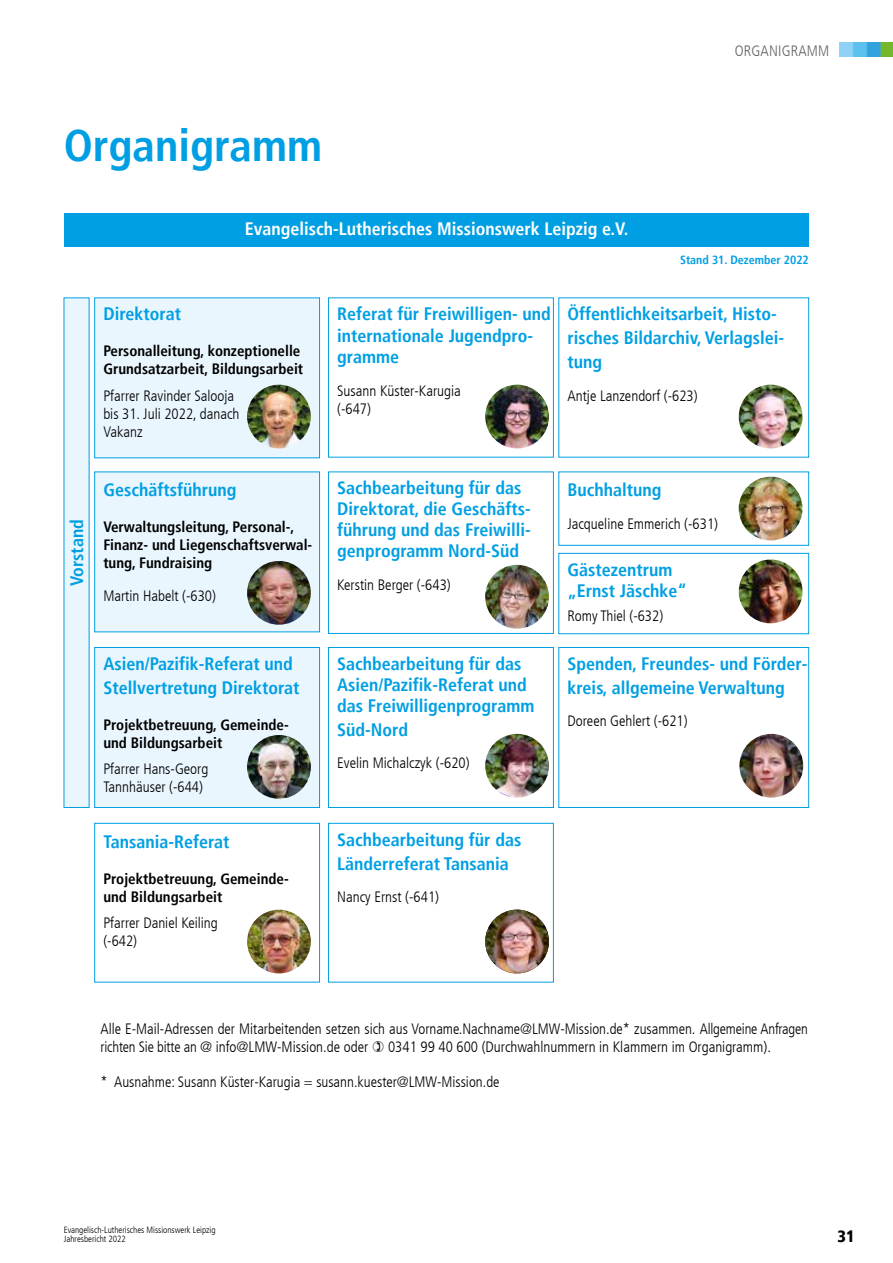
<style>
.page{position:relative;width:893px;height:1263px;background:#fff}
.page>*{position:absolute;margin:0;border:0;box-sizing:border-box;transform-origin:0 0}
.t1{font:700 condensed 45px "Frutiger LT";color:#009fe3}
.t2{font:700 condensed 18px/24px "Frutiger LT";color:#009fe3}
.t3{font:700 condensed 18px "Frutiger LT";color:#fff}
.t4{font:900 condensed 16.5px "Frutiger LT";color:#000}
.t5{font:300 condensed 15px/18px "Frutiger LT";color:#000}
.t6{font:700 condensed 15px/18px "Frutiger LT";color:#000}
.t7{font:300 condensed 15px "Frutiger LT";letter-spacing:.01em;color:#646363}
.t8{font:700 condensed 12px "Frutiger LT";color:#009fe3}
.t9{font:300 condensed 9px/9.4px "Frutiger LT";color:#000}
</style>
<div class="page">
<img style="left:839px;top:43px;width:54px;height:13px">
<div style="left:95px;top:472px;width:225px;height:160px;background:#eaf6fe"></div>
<div style="left:94px;top:472px;width:226px;height:160px;border:1px solid #009fe3"></div>
<div style="left:328px;top:298px;width:226px;height:159px;border:1px solid #009fe3"></div>
<div style="left:559px;top:553px;width:250px;height:81px;border:1px solid #009fe3"></div>
<div style="left:328px;top:472px;width:226px;height:162px;border:1px solid #009fe3"></div>
<div style="left:559px;top:647px;width:250px;height:161px;border:1px solid #009fe3"></div>
<div style="left:328px;top:647px;width:226px;height:161px;border:1px solid #009fe3"></div>
<div style="left:64px;top:213px;width:745px;height:33px;background:#009fe3"></div>
<div style="left:64px;top:298px;width:25px;height:509px;background:#eaf6fe"></div>
<div style="left:328px;top:823px;width:226px;height:159px;border:1px solid #009fe3"></div>
<div style="left:94px;top:823px;width:226px;height:159px;border:1px solid #009fe3"></div>
<div style="left:95px;top:647px;width:225px;height:160px;background:#eaf6fe"></div>
<div style="left:94px;top:647px;width:226px;height:161px;border:1px solid #009fe3"></div>
<img style="left:739px;top:734px;width:64px;height:64px;border-radius:32px">
<img style="left:739px;top:385px;width:63px;height:63px;border-radius:32px">
<img style="left:739px;top:477px;width:63px;height:63px;border-radius:32px">
<img style="left:739px;top:559px;width:63px;height:64px;border-radius:32px">
<img style="left:485px;top:385px;width:64px;height:63px;border-radius:32px">
<img style="left:247px;top:561px;width:64px;height:64px;border-radius:32px">
<img style="left:247px;top:735px;width:64px;height:64px;border-radius:32px">
<img style="left:247px;top:910px;width:64px;height:63px;border-radius:32px">
<img style="left:485px;top:565px;width:64px;height:64px;border-radius:32px">
<img style="left:485px;top:734px;width:64px;height:64px;border-radius:32px">
<img style="left:485px;top:910px;width:64px;height:63px;border-radius:32px">
<div style="left:95px;top:298px;width:225px;height:160px;background:#eaf6fe"></div>
<div style="left:94px;top:298px;width:226px;height:160px;border:1px solid #009fe3"></div>
<img style="left:247px;top:385px;width:64px;height:63px;border-radius:32px">
<h1 class="t1" style="left:64px;top:119px;width:260px">Organigramm</h1>
<p class="t3" style="left:245px;top:218px;width:385px">Evangelisch-Lutherisches Missionswerk Leipzig e.V.</p>
<p class="t7" style="left:735px;top:42px;width:96px">ORGANIGRAMM</p>
<p class="t8" style="left:680px;top:253px;width:130px">Stand 31. Dezember 2022</p>
<p class="t2" style="left:65px;top:586px;width:68px;rotate:-90deg">Vorstand</p>
<p class="t2" style="left:103px;top:302px;width:79px">Direktorat</p>
<p class="t6" style="left:103px;top:342px;width:201px">Personalleitung, konzeptionelle<br>Grundsatzarbeit, Bildungsarbeit</p>
<p class="t5" style="left:103px;top:387px;width:138px">Pfarrer Ravinder Salooja bis 31. Juli 2022, danach<br>Vakanz</p>
<p class="t2" style="left:103px;top:478px;width:135px">Geschäftsführung</p>
<p class="t6" style="left:103px;top:518px;width:210px">Verwaltungsleitung, Personal-,<br>Finanz- und Liegenschaftsverwal&shy;tung, Fundraising</p>
<p class="t5" style="left:103px;top:587px;width:114px">Martin Habelt (-630)</p>
<p class="t2" style="left:103px;top:651px;width:198px">Asien/Pazifik-Referat und<br>Stellvertretung Direktorat</p>
<p class="t6" style="left:103px;top:715px;width:187px">Projektbetreuung, Gemeinde&shy;und Bildungsarbeit</p>
<p class="t5" style="left:103px;top:760px;width:107px">Pfarrer Hans-Georg<br>Tannhäuser (-644)</p>
<p class="t2" style="left:103px;top:829px;width:128px">Tansania-Referat</p>
<p class="t6" style="left:103px;top:869px;width:187px">Projektbetreuung, Gemeinde&shy;und Bildungsarbeit</p>
<p class="t5" style="left:103px;top:914px;width:116px">Pfarrer Daniel Keiling (-642)</p>
<p class="t2" style="left:337px;top:303px;width:215px;line-height:21.6px">Referat für Freiwilligen- und internationale Jugendpro&shy;gramme</p>
<p class="t5" style="left:337px;top:382px;width:125px">Susann Küster-Karugia (-647)</p>
<p class="t2" style="left:567px;top:302px;width:218px">Öffentlichkeitsarbeit, Histo&shy;risches Bildarchiv, Verlagslei&shy;tung</p>
<p class="t5" style="left:567px;top:387px;width:132px">Antje Lanzendorf (-623)</p>
<p class="t2" style="left:337px;top:477px;width:195px;line-height:21px">Sachbearbeitung für das<br>Direktorat, die Geschäfts&shy;führung und das Freiwilli&shy;genprogramm Nord-Süd</p>
<p class="t5" style="left:337px;top:576px;width:115px">Kerstin Berger (-643)</p>
<p class="t2" style="left:337px;top:653px;width:199px;line-height:21px">Sachbearbeitung für das<br>Asien/Pazifik-Referat und das Freiwilligenprogramm</p>
<p class="t2" style="left:337px;top:717px;width:72px">Süd-Nord</p>
<p class="t5" style="left:337px;top:754px;width:134px">Evelin Michalczyk (-620)</p>
<p class="t2" style="left:337px;top:827px;width:186px">Sachbearbeitung für das<br>Länderreferat Tansania</p>
<p class="t5" style="left:337px;top:888px;width:103px">Nancy Ernst (-641)</p>
<p class="t2" style="left:567px;top:478px;width:96px">Buchhaltung</p>
<p class="t5" style="left:567px;top:515px;width:152px">Jacqueline Emmerich (-631)</p>
<p class="t2" style="left:567px;top:558px;width:121px;line-height:21.6px">Gästezentrum „Ernst Jäschke“</p>
<p class="t5" style="left:567px;top:607px;width:97px">Romy Thiel (-632)</p>
<p class="t2" style="left:567px;top:651px;width:242px">Spenden, Freundes- und Förder&shy;kreis, allgemeine Verwaltung</p>
<p class="t5" style="left:567px;top:712px;width:122px">Doreen Gehlert (-621)</p>
<p class="t5" style="left:100px;top:1020px;width:709px">Alle E-Mail-Adressen der Mitarbeitenden setzen sich aus Vorname.Nachname@LMW-Mission.de* zusammen. Allgemeine Anfragen richten Sie bitte an @ info@LMW-Mission.de oder</p>
<p class="t5" style="left:388px;top:1038px;width:384px">0341 99 40 600 (Durchwahlnummern in Klammern im Organigramm).</p>
<p class="t5" style="left:100px;top:1073px;width:401px">* Ausnahme: Susann Küster-Karugia = susann.kuester@LMW-Mission.de</p>
<p class="t9" style="left:64px;top:1225px;width:153px">Evangelisch-Lutherisches Missionswerk Leipzig<br>Jahresbericht 2022</p>
<p class="t4" style="left:837px;top:1226px;width:19px">31</p>
</div>
